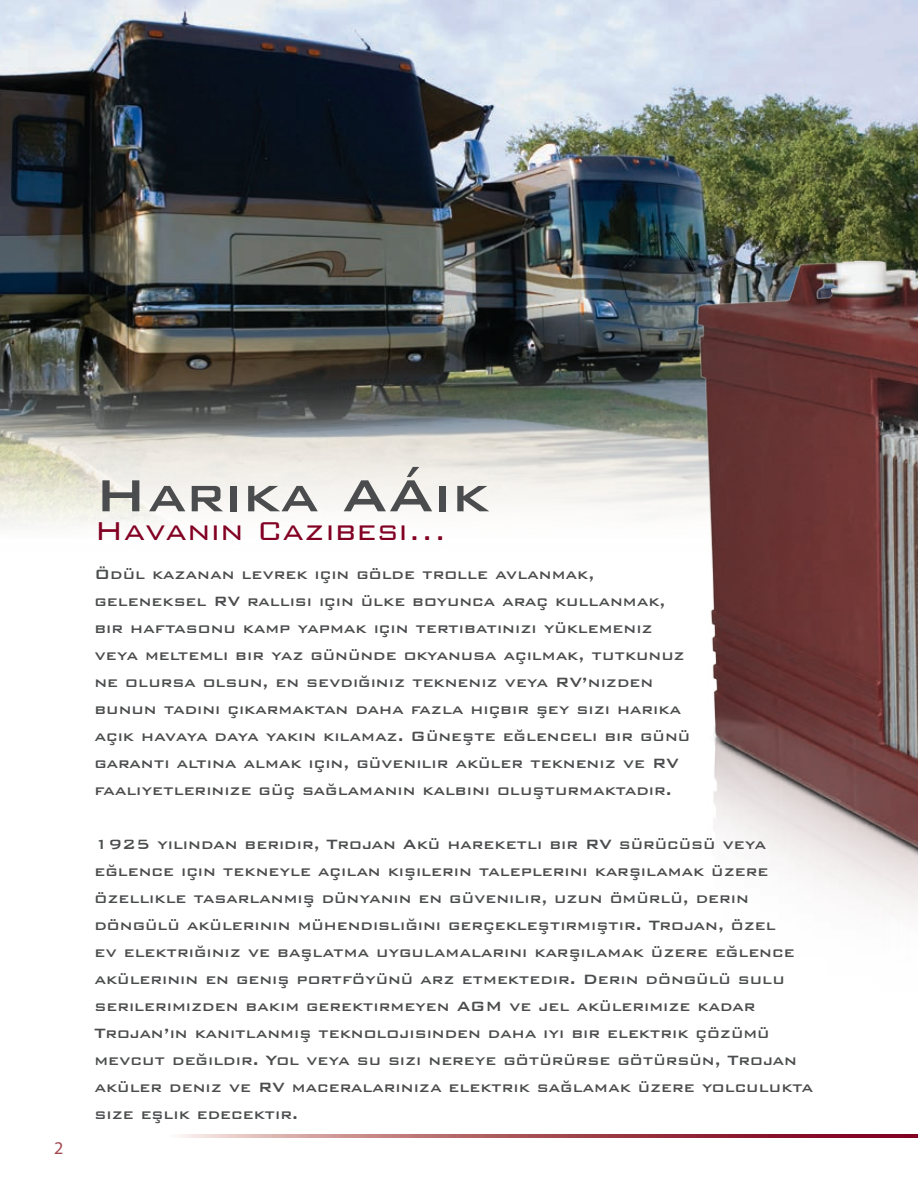
<style>
.page{position:relative;width:918px;height:1188px;background:#fff}
.page>*{position:absolute;margin:0;border:0;box-sizing:border-box;transform-origin:0 0}
.t1{font:500 60px "Bank Gothic";color:#4b4c4d}
.t2{font:300 34.5px "Bank Gothic";color:#820123}
.t3{font:500 18px/27px "Bank Gothic BT";color:#4b4c4d}
.t4{font:18px "Myriad Pro";color:#a3494f}
</style>
<div class="page">
<img style="left:0;top:0;width:918px;height:526px">
<img style="left:692px;top:249px;width:226px;height:889px">
<svg style="left:180px;top:1134px;width:737px;height:3px"></svg>
<p class="t4" style="left:54px;top:1137px;width:11px">2</p>
<h1 class="t1" style="left:94px;top:463px;width:396px">Harika Açık</h1>
<h2 class="t2" style="left:94px;top:513px;width:354px">Havanın Cazibesi...</h2>
<p class="t3" style="left:94px;top:561px;width:597px">Ödül kazanan levrek için gölde trolle avlanmak, geleneksel RV rallisi için ülke boyunca araç kullanmak, bir haftasonu kamp yapmak için tertibatınızı yüklemeniz veya meltemli bir yaz gününde okyanusa açılmak, tutkunuz ne olursa olsun, en sevdiğiniz tekneniz veya RV’nizden bunun tadını çıkarmaktan daha fazla hiçbir şey sizi harika açık havaya daya yakın kılamaz. Güneşte eğlenceli bir günü garanti altına almak için, güvenilir aküler tekneniz ve RV faaliyetlerinize güç sağlamanın kalbini oluşturmaktadır.</p>
<p class="t3" style="left:94px;top:831px;width:720px">1925 yılından beridir, Trojan Akü hareketli bir RV sürücüsü veya eğlence için tekneyle açılan kişilerin taleplerini karşılamak üzere özellikle tasarlanmış dünyanın en güvenilir, uzun ömürlü, derin döngülü akülerinin mühendisliğini gerçekleştirmiştir. Trojan, özel<br>ev elektriğiniz ve başlatma uygulamalarını karşılamak üzere eğlence akülerinin en geniş portföyünü arz etmektedir. Derin döngülü sulu serilerimizden bakım gerektirmeyen AGM ve jel akülerimize kadar Trojan’ın kanıtlanmış teknolojisinden daha iyi bir elektrik çözümü mevcut değildir. Yol veya su sizi nereye götürürse götürsün, Trojan aküler deniz ve RV maceralarınıza elektrik sağlamak üzere yolculukta size eşlik edecektir.</p>
</div>
